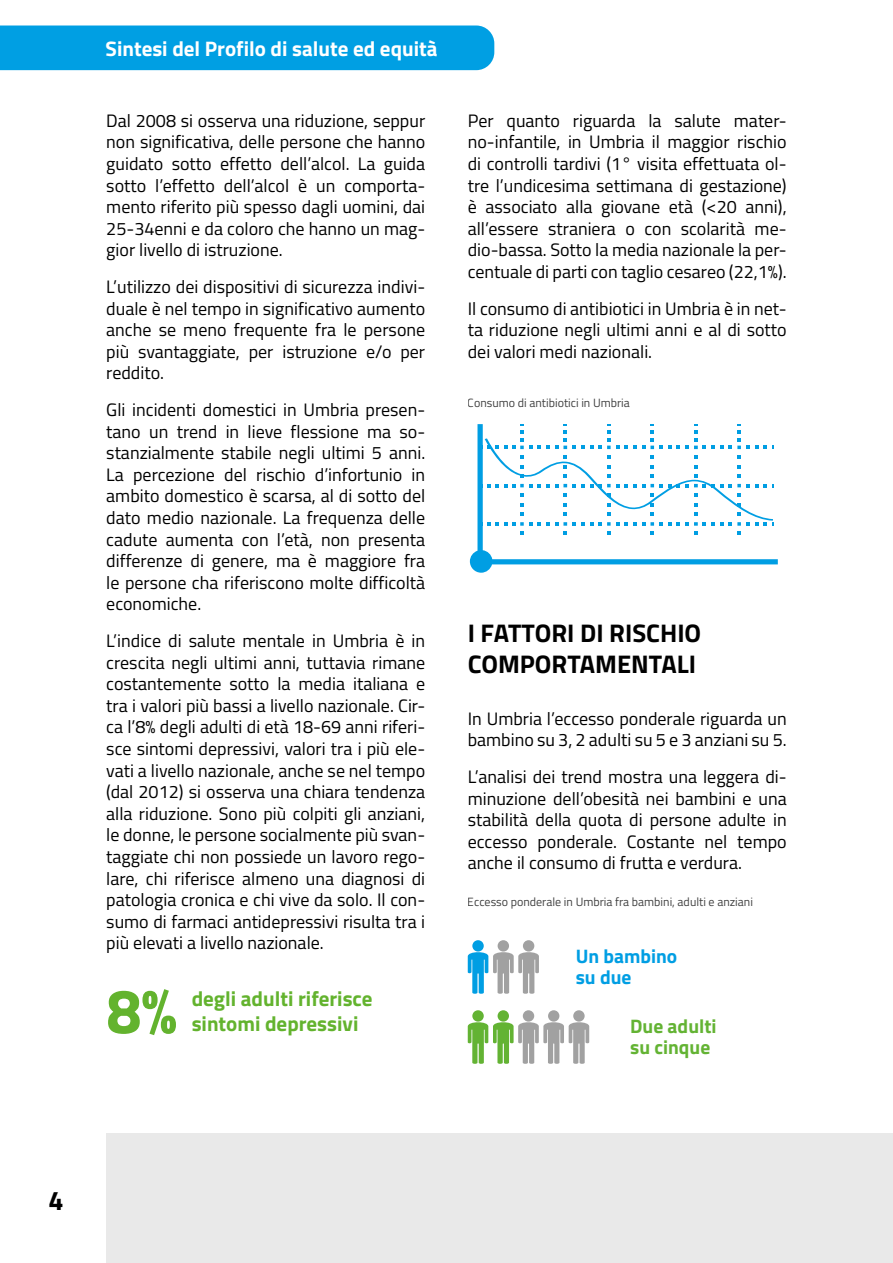
<style>
.page{position:relative;width:893px;height:1263px;background:#fff}
.page>*{position:absolute;margin:0;border:0;box-sizing:border-box;transform-origin:0 0}
.t1{font:700 63px "Titillium Web";color:#63b32e}
.t2{font:700 27px "Titillium Web";color:#000001}
.t3{font:700 25.5px "Titillium Web";color:#000}
.t4{font:700 21px "Titillium Web";color:#63b32e}
.t5{font:700 21px "Titillium Web";color:#fff}
.t6{font:700 19.5px "Titillium Web";color:#63b333}
.t7{font:700 19.5px "Titillium Web";color:#009ee3}
.t8{font:18px/21.6px "Titillium Web";color:#000;text-align:justify}
.t9{font:12px "Titillium Web";color:#000}
</style>
<div class="page">
<div style="left:106px;top:1133px;width:787px;height:130px;background:#e9e9e9"></div>
<div style="left:0;top:26px;width:494px;height:44px;background:#009fe3"></div>
<svg style="left:470px;top:424px;width:308px;height:149px"></svg>
<svg style="left:481px;top:424px;width:293px;height:111px"></svg>
<div style="left:472px;top:940px;width:12px;height:11px;background:#009ee3;border-radius:50%"></div>
<div style="left:523px;top:940px;width:11px;height:11px;background:#a1a1a1;border-radius:50%"></div>
<div style="left:498px;top:940px;width:11px;height:11px;background:#a1a1a1;border-radius:50%"></div>
<svg style="left:468px;top:951px;width:71px;height:43px"></svg>
<div style="left:472px;top:1010px;width:12px;height:11px;background:#63b333;border-radius:50%"></div>
<div style="left:523px;top:1010px;width:11px;height:11px;background:#a1a1a1;border-radius:50%"></div>
<div style="left:573px;top:1010px;width:12px;height:11px;background:#a1a1a1;border-radius:50%"></div>
<div style="left:498px;top:1010px;width:11px;height:11px;background:#63b333;border-radius:50%"></div>
<div style="left:548px;top:1010px;width:11px;height:11px;background:#a1a1a1;border-radius:50%"></div>
<svg style="left:468px;top:1021px;width:121px;height:43px"></svg>
<p class="t5" style="left:106px;top:32px;width:333px">Sintesi del Profilo di salute ed equità</p>
<p class="t8" style="left:106px;top:109px;width:320px">Dal 2008 si osserva una riduzione, seppur non significativa, delle persone che hanno guidato sotto effetto dell’alcol. La guida sotto l’effetto dell’alcol è un comporta&shy;mento riferito più spesso dagli uomini, dai 25-34enni e da coloro che hanno un mag&shy;gior livello di istruzione.</p>
<p class="t8" style="left:106px;top:275px;width:320px">L’utilizzo dei dispositivi di sicurezza indivi&shy;duale è nel tempo in significativo aumento anche se meno frequente fra le persone più svantaggiate, per istruzione e/o per reddito.</p>
<p class="t8" style="left:106px;top:398px;width:320px">Gli incidenti domestici in Umbria presen&shy;tano un trend in lieve flessione ma so&shy;stanzialmente stabile negli ultimi 5 anni.<br>La percezione del rischio d’infortunio in ambito domestico è scarsa, al di sotto del dato medio nazionale. La frequenza delle cadute aumenta con l’età, non presenta differenze di genere, ma è maggiore fra le persone cha riferiscono molte difficoltà economiche.</p>
<p class="t8" style="left:106px;top:629px;width:320px">L’indice di salute mentale in Umbria è in crescita negli ultimi anni, tuttavia rimane costantemente sotto la media italiana e tra i valori più bassi a livello nazionale. Cir&shy;ca l’8% degli adulti di età 18-69 anni riferi&shy;sce sintomi depressivi, valori tra i più ele&shy;vati a livello nazionale, anche se nel tempo (dal 2012) si osserva una chiara tendenza alla riduzione. Sono più colpiti gli anziani, le donne, le persone socialmente più svan&shy;taggiate chi non possiede un lavoro rego&shy;lare, chi riferisce almeno una diagnosi di patologia cronica e chi vive da solo. Il con&shy;sumo di farmaci antidepressivi risulta tra i più elevati a livello nazionale.</p>
<p class="t1" style="left:106px;top:963px;width:72px">8%</p>
<p class="t4" style="left:192px;top:983px;width:182px">degli adulti riferisce</p>
<p class="t4" style="left:192px;top:1008px;width:168px">sintomi depressivi</p>
<p class="t8" style="left:468px;top:109px;width:320px">Per quanto riguarda la salute mater&shy;no-infantile, in Umbria il maggior rischio di controlli tardivi (1° visita effettuata ol&shy;tre l’undicesima settimana di gestazione) è associato alla giovane età (&lt;20 anni), all’essere straniera o con scolarità me&shy;dio-bassa. Sotto la media nazionale la per&shy;centuale di parti con taglio cesareo (22,1%).</p>
<p class="t8" style="left:468px;top:297px;width:320px">Il consumo di antibiotici in Umbria è in net&shy;ta riduzione negli ultimi anni e al di sotto dei valori medi nazionali.</p>
<p class="t9" style="left:468px;top:394px;width:164px">Consumo di antibiotici in Umbria</p>
<p class="t3" style="left:468px;top:613px;width:235px">I FATTORI DI RISCHIO</p>
<p class="t3" style="left:468px;top:645px;width:230px">COMPORTAMENTALI</p>
<p class="t8" style="left:468px;top:707px;width:320px">In Umbria l’eccesso ponderale riguarda un bambino su 3, 2 adulti su 5 e 3 anziani su 5.</p>
<p class="t8" style="left:468px;top:765px;width:320px">L’analisi dei trend mostra una leggera di&shy;minuzione dell’obesità nei bambini e una stabilità della quota di persone adulte in eccesso ponderale. Costante nel tempo anche il consumo di frutta e verdura.</p>
<p class="t9" style="left:468px;top:892px;width:287px">Eccesso ponderale in Umbria fra bambini, adulti e anziani</p>
<p class="t7" style="left:576px;top:942px;width:103px">Un bambino</p>
<p class="t7" style="left:576px;top:963px;width:57px">su due</p>
<p class="t6" style="left:630px;top:1011px;width:88px">Due adulti</p>
<p class="t6" style="left:630px;top:1032px;width:82px">su cinque</p>
<h2 class="t2" style="left:49px;top:1179px;width:17px">4</h2>
</div>
